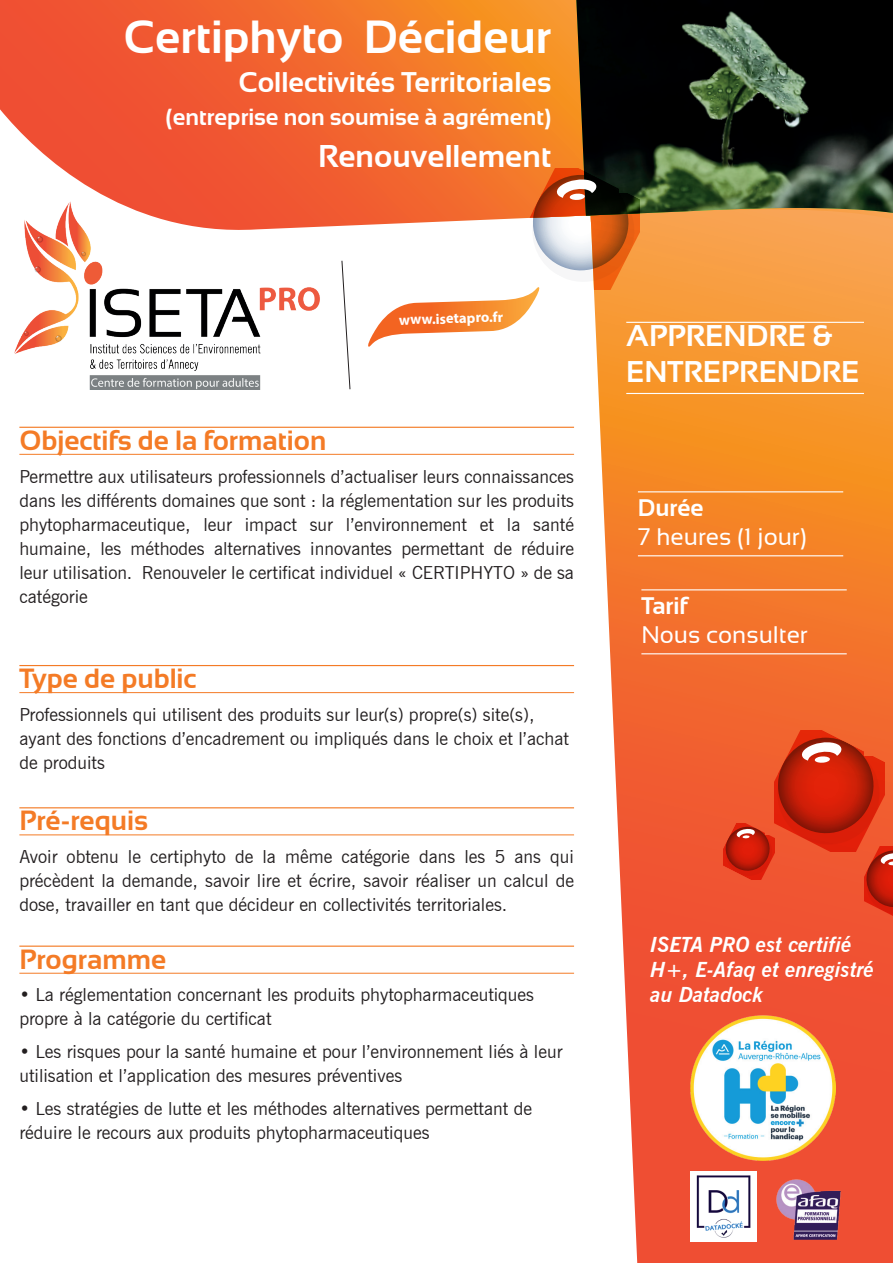
<style>
.page{position:relative;width:893px;height:1263px;background:#fff}
.page>*{position:absolute;margin:0;border:0;box-sizing:border-box;transform-origin:0 0}
.t1{font:700 46.5px "Sansation";color:#fff}
.t2{font:700 31.5px "Sansation";color:#fff}
.t3{font:700 30px/36px "Sansation";color:#fff}
.t4{font:700 28.5px "Sansation";color:#fff}
.t5{font:700 27.75px "Sansation";color:#f47b26}
.t6{font:24px "Sansation";color:#fff}
.t7{font:700 24px "Sansation";color:#fff}
.t8{font:700 23.25px "Sansation";color:#fff}
.t9{font:italic 700 21px/25.2px "News Gothic BT";color:#fff}
.t10{font:18px/24px "News Gothic BT";color:#231f20}
.t11{font:700 14.55px "Myriad Pro";color:#fff}
</style>
<div class="page">
<svg style="left:596px;top:237px;width:297px;height:1026px;background:#f47e41"></svg>
<svg style="left:0;top:0;width:893px;height:237px;background:#f27039"></svg>
<img style="left:576px;top:0;width:317px;height:216px">
<hr style="left:19px;top:427px;width:555px;height:1px;background:#f47b26">
<hr style="left:19px;top:454px;width:555px;height:1px;background:#f47b26">
<hr style="left:19px;top:665px;width:555px;height:1px;background:#f47b26">
<hr style="left:19px;top:692px;width:555px;height:1px;background:#f47b26">
<hr style="left:19px;top:807px;width:555px;height:1px;background:#f47b26">
<hr style="left:19px;top:835px;width:555px;height:1px;background:#f47b26">
<hr style="left:19px;top:945px;width:555px;height:2px;background:#f47b26">
<hr style="left:19px;top:973px;width:555px;height:1px;background:#f47b26">
<img style="left:15px;top:202px;width:305px;height:187px">
<svg style="left:366px;top:168px;width:297px;height:179px"></svg>
<svg style="left:342px;top:260px;width:8px;height:130px"></svg>
<svg style="left:723px;top:731px;width:170px;height:187px;background:#de4323"></svg>
<hr style="left:641px;top:589px;width:206px;height:1px;background:#fff">
<hr style="left:641px;top:653px;width:206px;height:1px;background:#fff">
<img style="left:768px;top:1171px;width:81px;height:76px">
<img style="left:691px;top:1171px;width:65px;height:71px">
<img style="left:691px;top:1016px;width:144px;height:144px">
<hr style="left:626px;top:322px;width:238px;height:1px;background:#fff">
<hr style="left:626px;top:393px;width:238px;height:1px;background:#fff">
<hr style="left:638px;top:491px;width:205px;height:1px;background:#fff">
<hr style="left:638px;top:555px;width:205px;height:1px;background:#fff">
<h1 class="t1" style="left:123px;top:11px;width:429px">Certiphyto Décideur</h1>
<h3 class="t4" style="left:238px;top:66px;width:314px">Collectivités Territoriales</h3>
<p class="t8" style="left:165px;top:104px;width:387px">(entreprise non soumise à agrément)</p>
<h2 class="t2" style="left:318px;top:138px;width:235px">Renouvellement</h2>
<p class="t11" style="left:399px;top:311px;width:106px;rotate:-2deg">www.isetapro.fr</p>
<h3 class="t5" style="left:19px;top:425px;width:309px">Objectifs de la formation</h3>
<p class="t10" style="left:19px;top:464px;width:556px;text-align:justify">Permettre aux utilisateurs professionnels d’actualiser leurs connaissances dans les différents domaines que sont : la réglementation sur les produits phytopharmaceutique, leur impact sur l’environnement et la santé humaine, les méthodes alternatives innovantes permettant de réduire leur utilisation. Renouveler le certificat individuel « CERTIPHYTO » de sa catégorie</p>
<h3 class="t5" style="left:19px;top:663px;width:179px">Type de public</h3>
<p class="t10" style="left:19px;top:702px;width:551px">Professionnels qui utilisent des produits sur leur(s) propre(s) site(s), ayant des fonctions d’encadrement ou impliqués dans le choix et l’achat de produits</p>
<h3 class="t5" style="left:19px;top:805px;width:130px">Pré-requis</h3>
<p class="t10" style="left:19px;top:844px;width:556px;text-align:justify">Avoir obtenu le certiphyto de la même catégorie dans les 5 ans qui précèdent la demande, savoir lire et écrire, savoir réaliser un calcul de dose, travailler en tant que décideur en collectivités territoriales.</p>
<h3 class="t5" style="left:19px;top:943px;width:149px">Programme</h3>
<p class="t10" style="left:19px;top:983px;width:516px">• La réglementation concernant les produits phytopharmaceutiques propre à la catégorie du certificat</p>
<p class="t10" style="left:19px;top:1040px;width:545px">• Les risques pour la santé humaine et pour l’environnement liés à leur utilisation et l’application des mesures préventives</p>
<p class="t10" style="left:19px;top:1097px;width:514px">• Les stratégies de lutte et les méthodes alternatives permettant de réduire le recours aux produits phytopharmaceutiques</p>
<h3 class="t3" style="left:626px;top:318px;width:235px">APPRENDRE &amp;<br>ENTREPRENDRE</h3>
<h3 class="t7" style="left:638px;top:494px;width:67px">Durée</h3>
<h3 class="t6" style="left:638px;top:523px;width:170px">7 heures (1 jour)</h3>
<h3 class="t7" style="left:641px;top:592px;width:48px">Tarif</h3>
<h3 class="t6" style="left:641px;top:621px;width:168px">Nous consulter</h3>
<p class="t9" style="left:651px;top:931px;width:225px">ISETA PRO est certifié<br>H+, E-Afaq et enregistré au Datadock</p>
</div>
